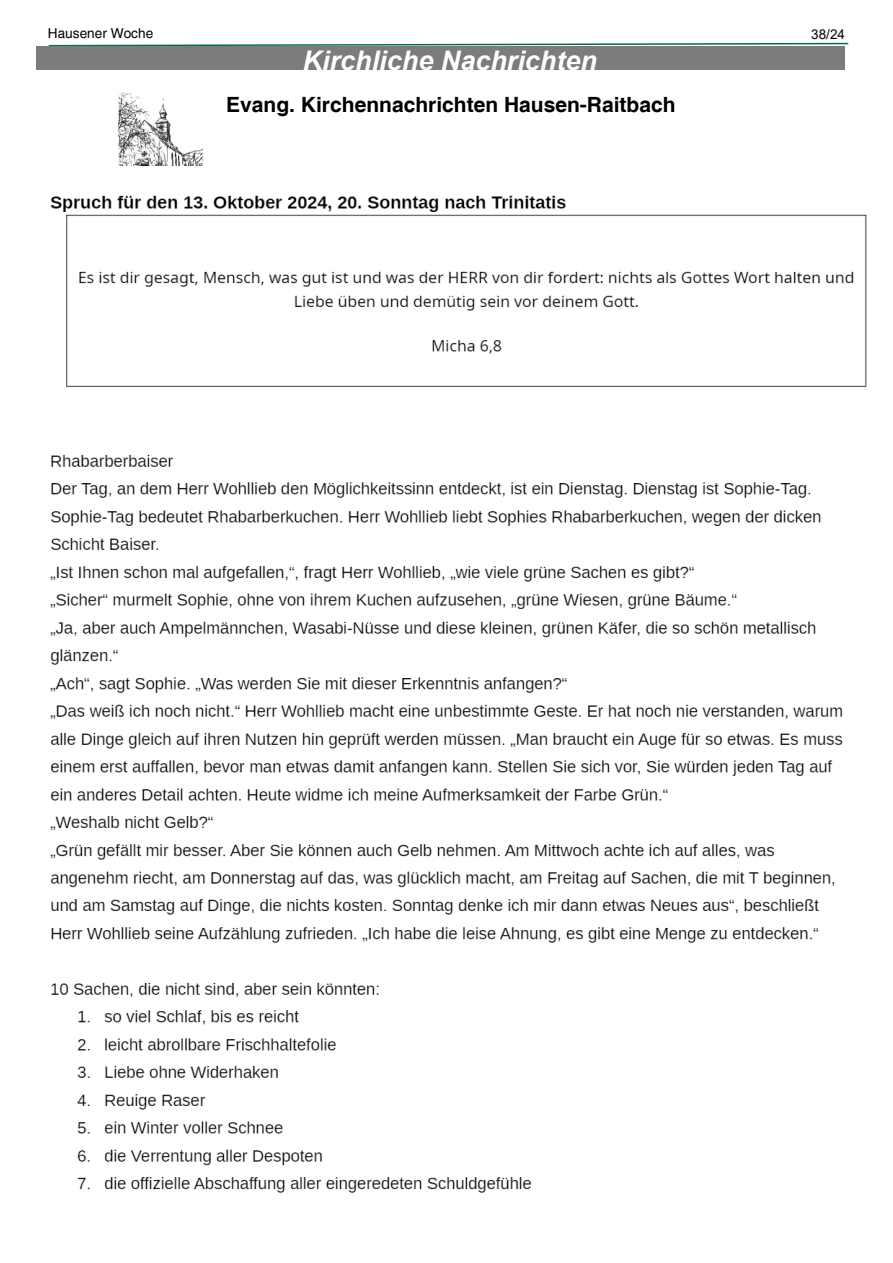
<style>
.page{position:relative;width:893px;height:1263px;background:#fff}
.page>*{position:absolute;margin:0;border:0;box-sizing:border-box;transform-origin:0 0}
.t1{font:italic 700 27px "Arial";color:#fff}
.t2{font:700 21px "Helvetica";color:#000}
.t3{font:13.65px "Helvetica";color:#000}
.t4{font:13.5px "Arial";color:#000}
</style>
<div class="page">
<svg style="left:48px;top:42px;width:801px;height:5px"></svg>
<div style="left:36px;top:46px;width:808px;height:24px;background:#7c7c7c"></div>
<img style="left:119px;top:92px;width:85px;height:73px">
<img style="left:50px;top:195px;width:816px;height:998px">
<p class="t3" style="left:48px;top:28px;width:107px">Hausener Woche</p>
<p class="t1" style="left:303px;top:50px;width:296px">Kirchliche Nachrichten</p>
<p class="t2" style="left:226px;top:96px;width:451px">Evang. Kirchennachrichten Hausen-Raitbach</p>
<p class="t4" style="left:811px;top:29px;width:35px">38/24</p>
</div>
